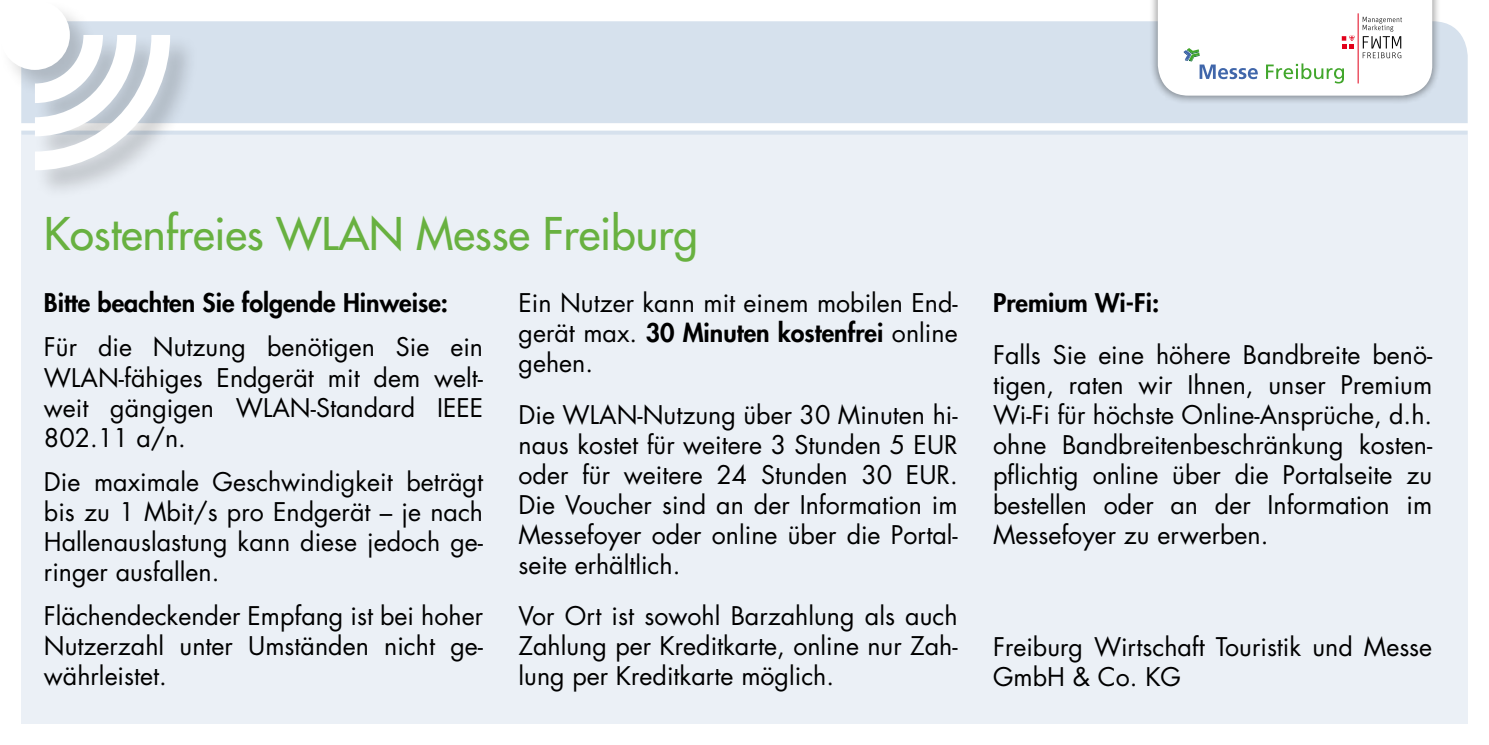
<style>
.page{position:relative;width:1489px;height:745px;background:#fff}
.page>*{position:absolute;margin:0;border:0;box-sizing:border-box;transform-origin:0 0}
.t1{font:500 43.75px "Futura Std";color:#68b140}
.t2{font:25px/30px "Futura Std";color:#000;text-align:justify}
.t3{font:800 25px "Futura Std";color:#000}
.s1{font-weight:800}
</style>
<div class="page">
<div style="left:21px;top:135px;width:1446px;height:588px;background:#ebf0f6"></div>
<div style="left:199px;top:21px;width:1268px;height:114px;background:#d6e1ed"></div>
<div style="left:1149px;top:0;width:291px;height:104px;background:#000;opacity:.4"></div>
<svg style="left:1157px;top:0;width:274px;height:96px"></svg>
<div style="left:0;top:123px;width:1488px;height:7px;background:#fff"></div>
<div style="left:0;top:0;width:199px;height:199px;background:#000;opacity:.18"></div>
<div style="left:0;top:0;width:70px;height:70px;background:#fff;border-radius:50%"></div>
<svg style="left:35px;top:35px;width:135px;height:135px"></svg>
<h1 class="t1" style="left:44px;top:207px;width:655px">Kostenfreies WLAN Messe Freiburg</h1>
<p class="t3" style="left:44px;top:287px;width:406px">Bitte beachten Sie folgende Hinweise:</p>
<p class="t2" style="left:44px;top:332px;width:440px">Für die Nutzung benötigen Sie ein WLAN-fähiges Endgerät mit dem welt&shy;weit gängigen WLAN-Standard IEEE 802.11 a/n.</p>
<p class="t2" style="left:44px;top:466px;width:440px">Die maximale Geschwindigkeit beträgt bis zu 1 Mbit/s pro Endgerät – je nach Hallenauslastung kann diese jedoch ge&shy;ringer ausfallen.</p>
<p class="t2" style="left:44px;top:600px;width:440px">Flächendeckender Empfang ist bei hoher Nutzerzahl unter Umständen nicht ge&shy;währleistet.</p>
<p class="t2" style="left:518px;top:288px;width:440px">Ein Nutzer kann mit einem mobilen End&shy;gerät max. <span class="s1">30 Minuten kostenfrei</span> online gehen.</p>
<p class="t2" style="left:518px;top:399px;width:440px">Die WLAN-Nutzung über 30 Minuten hi&shy;naus kostet für weitere 3 Stunden 5 EUR oder für weitere 24 Stunden 30 EUR.<br>Die Voucher sind an der Information im Messefoyer oder online über die Portal&shy;seite erhältlich.</p>
<p class="t2" style="left:518px;top:600px;width:440px">Vor Ort ist sowohl Barzahlung als auch Zahlung per Kreditkarte, online nur Zah&shy;lung per Kreditkarte möglich.</p>
<p class="t3" style="left:993px;top:287px;width:168px">Premium Wi-Fi:</p>
<p class="t2" style="left:993px;top:339px;width:440px">Falls Sie eine höhere Bandbreite benö&shy;tigen, raten wir Ihnen, unser Premium Wi-Fi für höchste Online-Ansprüche, d.h. ohne Bandbreitenbeschränkung kosten&shy;pflichtig online über die Portalseite zu bestellen oder an der Information im Messefoyer zu erwerben.</p>
<p class="t2" style="left:993px;top:631px;width:440px">Freiburg Wirtschaft Touristik und Messe<br>GmbH &amp; Co. KG</p>
</div>
